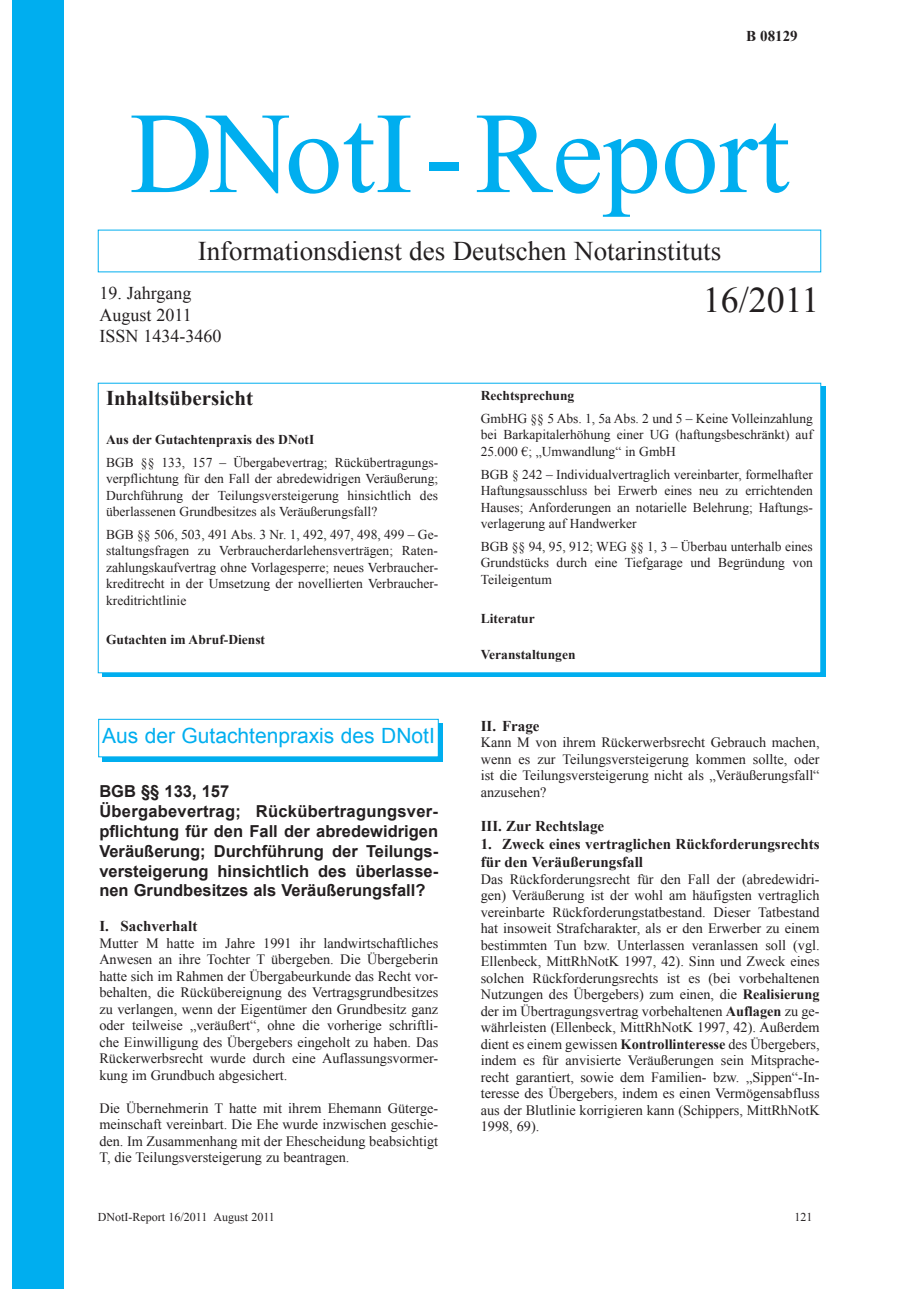
<style>
.page{position:relative;width:919px;height:1289px;background:#fff}
.page>*{position:absolute;margin:0;border:0;box-sizing:border-box;transform-origin:0 0}
.t1{font:115.5px "Times New Roman";color:#00aeef}
.t2{font:36px "Times New Roman";color:#231f20}
.t3{font:27px "Times New Roman";color:#231f20}
.t4{font:21px "Arial";color:#00aeef}
.t5{font:700 21px "Times New Roman";color:#231f20}
.t6{font:18px/21.6px "Times New Roman";color:#231f20}
.t7{font:700 16.5px/19.8px "Arial";color:#231f20}
.t8{font:700 15px/18px "Times New Roman";color:#231f20}
.t9{font:14.25px/16.5px "Times New Roman";color:#231f20;text-align:justify}
.t10{font:13.5px/16.5px "Times New Roman";color:#231f20;text-align:justify}
.t11{font:700 13.5px "Times New Roman";color:#231f20}
.t12{font:12px "Times New Roman";color:#231f20}
.s1{font-weight:700}
</style>
<div class="page">
<div style="left:13px;top:0;width:51px;height:1288px;background:#00aeef"></div>
<div style="left:102px;top:723px;width:341px;height:38px;background:#00aeef"></div>
<div style="left:99px;top:719px;width:339px;height:37px;background:#fff"></div>
<div style="left:98px;top:719px;width:340px;height:38px;border:1px solid #00aeef"></div>
<p class="t8" style="left:746px;top:27px;width:53px">B 08129</p>
<h1 class="t1" style="left:129px;top:76px;width:661px">DNotI-Report</h1>
<h3 class="t3" style="left:198px;top:232px;width:525px">Informationsdienst des Deutschen Notarinstituts</h3>
<p class="t6" style="left:99px;top:282px;width:123px">19. Jahrgang<br>August 2011<br>ISSN 1434-3460</p>
<h2 class="t2" style="left:702px;top:275px;width:118px">16/2011</h2>
<h3 class="t5" style="left:106px;top:384px;width:149px">Inhaltsübersicht</h3>
<p class="t11" style="left:106px;top:430px;width:210px">Aus der Gutachtenpraxis des DNotI</p>
<p class="t10" style="left:106px;top:454px;width:333px">BGB §§ 133, 157 – Übergabevertrag; Rückübertragungs&shy;verpflichtung für den Fall der abredewidrigen Veräußerung; Durchführung der Teilungsversteigerung hinsichtlich des überlassenen Grundbesitzes als Veräußerungsfall?</p>
<p class="t10" style="left:106px;top:526px;width:333px">BGB §§ 506, 503, 491 Abs. 3 Nr. 1, 492, 497, 498, 499 – Ge&shy;staltungsfragen zu Verbraucherdarlehensverträgen; Raten&shy;zahlungskaufvertrag ohne Vorlagesperre; neues Verbraucher&shy;kreditrecht in der Umsetzung der novellierten Verbraucher&shy;kreditrichtlinie</p>
<p class="t11" style="left:106px;top:630px;width:160px">Gutachten im Abruf-Dienst</p>
<h3 class="t4" style="left:102px;top:722px;width:334px">Aus der Gutachtenpraxis des DNotI</h3>
<p class="t7" style="left:99px;top:782px;width:340px">BGB §§ 133, 157<br>Übergabevertrag; Rückübertragungsver&shy;pflichtung für den Fall der abredewidrigen Veräußerung; Durchführung der Teilungs&shy;versteigerung hinsichtlich des überlasse&shy;nen Grundbesitzes als Veräußerungsfall?</p>
<p class="t8" style="left:99px;top:916px;width:99px">I. Sachverhalt</p>
<p class="t9" style="left:99px;top:934px;width:340px">Mutter M hatte im Jahre 1991 ihr landwirtschaftliches Anwesen an ihre Tochter T übergeben. Die Übergeberin hatte sich im Rahmen der Übergabeurkunde das Recht vor&shy;behalten, die Rückübereignung des Vertragsgrundbesitzes zu verlangen, wenn der Eigentümer den Grundbesitz ganz oder teilweise „veräußert“, ohne die vorherige schriftli&shy;che Einwilligung des Übergebers eingeholt zu haben. Das Rückerwerbsrecht wurde durch eine Auflassungsvormer&shy;kung im Grundbuch abgesichert.</p>
<p class="t9" style="left:99px;top:1099px;width:340px">Die Übernehmerin T hatte mit ihrem Ehemann Güterge&shy;meinschaft vereinbart. Die Ehe wurde inzwischen geschie&shy;den. Im Zusammenhang mit der Ehescheidung beabsichtigt T, die Teilungsversteigerung zu beantragen.</p>
<p class="t11" style="left:480px;top:386px;width:95px">Rechtsprechung</p>
<p class="t10" style="left:480px;top:410px;width:333px">GmbHG §§ 5 Abs. 1, 5a Abs. 2 und 5 – Keine Volleinzahlung bei Barkapitalerhöhung einer UG (haftungsbeschränkt) auf 25.000 €; „Umwandlung“ in GmbH</p>
<p class="t10" style="left:480px;top:465px;width:333px">BGB § 242 – Individualvertraglich vereinbarter, formelhafter Haftungsausschluss bei Erwerb eines neu zu errichtenden Hauses; Anforderungen an notarielle Belehrung; Haftungs&shy;verlagerung auf Handwerker</p>
<p class="t10" style="left:480px;top:537px;width:333px">BGB §§ 94, 95, 912; WEG §§ 1, 3 – Überbau unterhalb eines Grundstücks durch eine Tiefgarage und Begründung von Teileigentum</p>
<p class="t11" style="left:480px;top:608px;width:55px">Literatur</p>
<p class="t11" style="left:480px;top:645px;width:96px">Veranstaltungen</p>
<p class="t8" style="left:480px;top:716px;width:60px">II. Frage</p>
<p class="t9" style="left:480px;top:734px;width:340px">Kann M von ihrem Rückerwerbsrecht Gebrauch machen, wenn es zur Teilungsversteigerung kommen sollte, oder ist die Teilungsversteigerung nicht als „Veräußerungsfall“ anzusehen?</p>
<p class="t8" style="left:480px;top:816px;width:125px">III. Zur Rechtslage</p>
<p class="t8" style="left:480px;top:834px;width:340px">1. Zweck eines vertraglichen Rückforderungsrechts für den Veräußerungsfall</p>
<p class="t9" style="left:480px;top:870px;width:340px">Das Rückforderungsrecht für den Fall der (abredewidri&shy;gen) Veräußerung ist der wohl am häufigsten vertraglich vereinbarte Rückforderungstatbestand. Dieser Tatbestand hat insoweit Strafcharakter, als er den Erwerber zu einem bestimmten Tun bzw. Unterlassen veranlassen soll (vgl.<br>Ellenbeck, MittRhNotK 1997, 42). Sinn und Zweck eines solchen Rückforderungsrechts ist es (bei vorbehaltenen Nutzungen des Übergebers) zum einen, die <span class="s1">Realisierung </span>der im Übertragungsvertrag vorbehaltenen <span class="s1">Auflagen</span> zu ge&shy;währleisten (Ellenbeck, MittRhNotK 1997, 42). Außerdem dient es einem gewissen <span class="s1">Kontrollinteresse</span> des Übergebers, indem es für anvisierte Veräußerungen sein Mitsprache&shy;recht garantiert, sowie dem Familien- bzw. „Sippen“-In&shy;teresse des Übergebers, indem es einen Vermögensabfluss aus der Blutlinie korrigieren kann (Schippers, MittRhNotK 1998, 69).</p>
<p class="t12" style="left:98px;top:1208px;width:178px">DNotI-Report 16/2011 August 2011</p>
<p class="t12" style="left:794px;top:1208px;width:19px">121</p>
</div>
